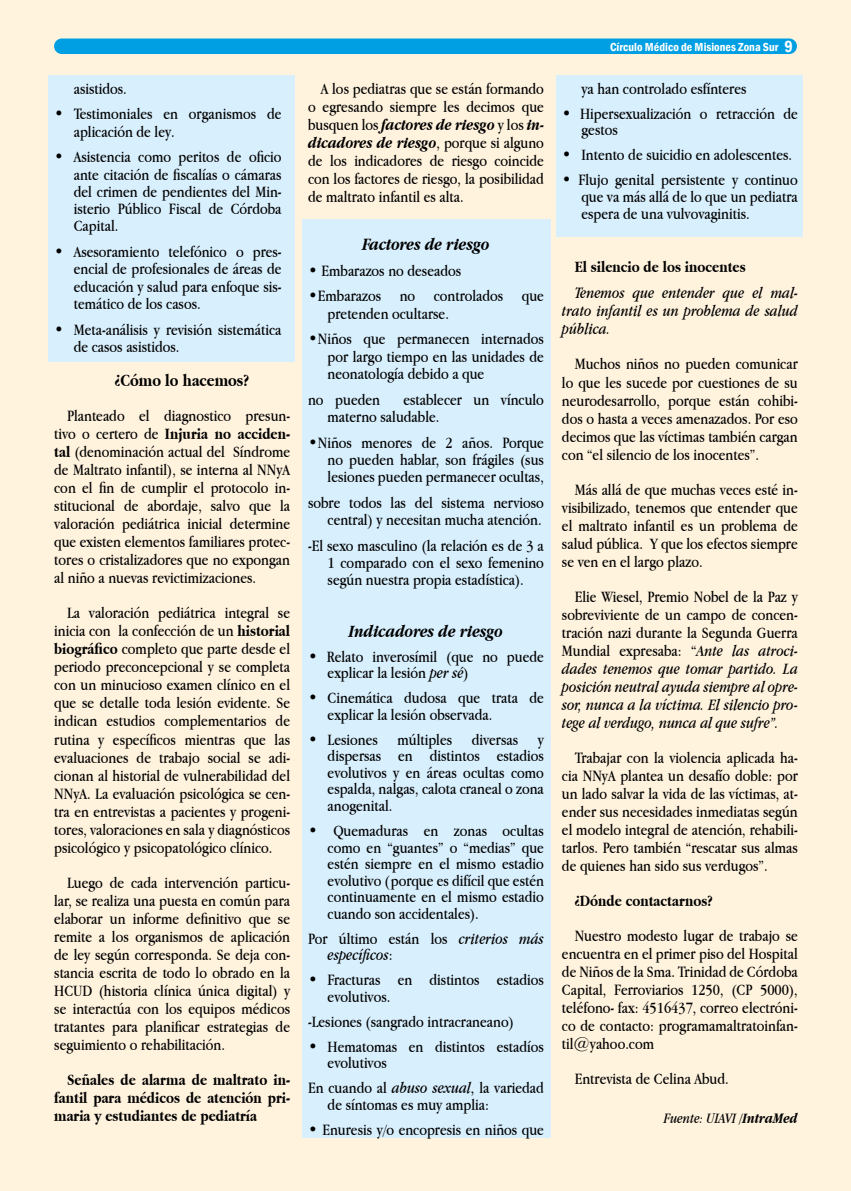
<style>
.page{position:relative;width:851px;height:1191px;background:#fff}
.page>*{position:absolute;margin:0;border:0;box-sizing:border-box;transform-origin:0 0}
.t1{font:italic 700 18px "Apple Garamond";color:#000}
.t2{font:700 18px "Apple Garamond";color:#000}
.t3{font:16.5px/18px "Apple Garamond";color:#000;text-align:justify}
.t4{font:italic 16.5px/18px "Apple Garamond";color:#000;text-align:justify}
.t5{font:700 16.5px/18px "Apple Garamond";color:#000;text-align:justify}
.t6{font:italic 15px "Apple Garamond";color:#000}
.t7{font:600 condensed 12px "Franklin Gothic";color:#fff}
.s1{font-weight:700}
.s2{font-weight:700;font-style:italic}
.s3{font-style:italic}
.s4{font-style:normal}
.s5{font-size:16.5px}
</style>
<div class="page">
<div style="left:0;top:0;width:850px;height:1191px;background:#fff3de"></div>
<hr style="left:0;top:0;width:1px;height:1190px;background:#fff1d6">
<div style="left:54px;top:38px;width:742px;height:16px;background:#009fe3;border-radius:8px"></div>
<div style="left:48px;top:75px;width:247px;height:287px;background:#d8effd"></div>
<div style="left:556px;top:75px;width:247px;height:162px;background:#d8effd"></div>
<div style="left:302px;top:219px;width:248px;height:918px;background:#d8effd"></div>
<p class="t3" style="left:74px;top:79px;width:55px">asistidos.</p>
<p class="t3" style="left:74px;top:105px;width:209px;line-height:17.2px;text-indent:-20px">• Testimoniales en organismos de aplicación de ley.</p>
<p class="t3" style="left:74px;top:148px;width:209px;line-height:17.2px;text-indent:-20px">• Asistencia como peritos de oficio ante citación de fiscalías o cámaras del crimen de pendientes del Min&shy;isterio Público Fiscal de Córdoba Capital.</p>
<p class="t3" style="left:74px;top:243px;width:209px;line-height:17.2px;text-indent:-20px">• Asesoramiento telefónico o pres&shy;encial de profesionales de áreas de educación y salud para enfoque sis&shy;temático de los casos.</p>
<p class="t3" style="left:74px;top:320px;width:209px;line-height:17.2px;text-indent:-20px">• Meta-análisis y revisión sistemática de casos asistidos.</p>
<p class="t2" style="left:115px;top:370px;width:136px">¿Cómo lo hacemos?</p>
<p class="t3" style="left:54px;top:407px;width:237px;text-indent:13px">Planteado el diagnostico presun&shy;tivo o certero de <span class="s1">Injuria no acciden&shy;tal</span> (denominación actual del Síndrome de Maltrato infantil), se interna al NNyA con el fin de cumplir el protocolo in&shy;stitucional de abordaje, salvo que la valoración pediátrica inicial determine que existen elementos familiares protec&shy;tores o cristalizadores que no expongan al niño a nuevas revictimizaciones.</p>
<p class="t3" style="left:54px;top:604px;width:237px;text-indent:13px">La valoración pediátrica integral se inicia con la confección de un <span class="s1">historial biográfico</span> completo que parte desde el periodo preconcepcional y se completa con un minucioso examen clínico en el que se detalle toda lesión evidente. Se indican estudios complementarios de rutina y específicos mientras que las evaluaciones de trabajo social se adi&shy;cionan al historial de vulnerabilidad del NNyA. La evaluación psicológica se cen&shy;tra en entrevistas a pacientes y progeni&shy;tores, valoraciones en sala y diagnósticos psicológico y psicopatológico clínico.</p>
<p class="t3" style="left:54px;top:873px;width:237px;text-indent:13px">Luego de cada intervención particu&shy;lar, se realiza una puesta en común para elaborar un informe definitivo que se remite a los organismos de aplicación de ley según corresponda. Se deja con&shy;stancia escrita de todo lo obrado en la HCUD (historia clínica única digital) y se interactúa con los equipos médicos tratantes para planificar estrategias de seguimiento o rehabilitación.</p>
<p class="t5" style="left:54px;top:1070px;width:237px;text-indent:13px">Señales de alarma de maltrato in&shy;fantil para médicos de atención pri&shy;maria y estudiantes de pediatría</p>
<p class="t3" style="left:308px;top:79px;width:237px;text-indent:13px">A los pediatras que se están formando o egresando siempre les decimos que busquen los <span class="s2">factores de riesgo</span> y los <span class="s2">in&shy;dicadores de riesgo</span>, porque si alguno de los indicadores de riesgo coincide con los factores de riesgo, la posibilidad de maltrato infantil es alta.</p>
<p class="t1" style="left:362px;top:233px;width:129px">Factores de riesgo</p>
<p class="t3" style="left:308px;top:261px;width:155px">• Embarazos no deseados</p>
<p class="t3" style="left:327px;top:287px;width:218px;line-height:17.2px;text-indent:-20px">•Embarazos no controlados que pretenden ocultarse.</p>
<p class="t3" style="left:327px;top:330px;width:218px;line-height:17.2px;text-indent:-20px">•Niños que permanecen internados por largo tiempo en las unidades de neonatología debido a que</p>
<p class="t3" style="left:308px;top:390px;width:73px">no pueden</p>
<p class="t3" style="left:327px;top:390px;width:218px;line-height:17.2px;text-indent:76px">establecer un vínculo materno saludable.</p>
<p class="t3" style="left:327px;top:433px;width:218px;line-height:17.2px;text-indent:-20px">•Niños menores de 2 años. Porque no pueden hablar, son frágiles (sus lesiones pueden permanecer ocultas,</p>
<p class="t3" style="left:308px;top:493px;width:237px;line-height:17.2px;text-align:right">sobre todos las del sistema nervioso central) y necesitan mucha atención.</p>
<p class="t3" style="left:327px;top:536px;width:218px;line-height:17.2px;text-indent:-20px">-El sexo masculino (la relación es de 3 a 1 comparado con el sexo femenino según nuestra propia estadística).</p>
<p class="t1" style="left:349px;top:620px;width:156px">Indicadores de riesgo</p>
<p class="t3" style="left:327px;top:648px;width:218px;line-height:16.5px;text-indent:-20px">• Relato inverosímil (que no puede explicar la lesión <span class="s3">per sé</span>)</p>
<p class="t3" style="left:327px;top:689px;width:218px;line-height:16.5px;text-indent:-20px">• Cinemática dudosa que trata de explicar la lesión observada.</p>
<p class="t3" style="left:327px;top:731px;width:218px;line-height:16.5px;text-indent:-20px">• Lesiones múltiples diversas y dispersas en distintos estadios evolutivos y en áreas ocultas como espalda, nalgas, calota craneal o zona anogenital.</p>
<p class="t3" style="left:327px;top:822px;width:218px;line-height:16.5px;text-indent:-20px">• Quemaduras en zonas ocultas como en “guantes” o “medias” que estén siempre en el mismo estadio evolutivo (porque es difícil que estén continuamente en el mismo estadio cuando son accidentales).</p>
<p class="t4" style="left:327px;top:929px;width:218px;line-height:16.5px;text-indent:-20px"><span class="s4">Por último están los</span> criterios más específicos<span class="s4">:</span></p>
<p class="t3" style="left:327px;top:971px;width:218px;line-height:16.5px;text-indent:-20px">• Fracturas en distintos estadios evolutivos.</p>
<p class="t3" style="left:308px;top:1012px;width:207px">-Lesiones (sangrado intracraneano)</p>
<p class="t3" style="left:327px;top:1037px;width:218px;line-height:16.5px;text-indent:-20px">• Hematomas en distintos estadíos evolutivos</p>
<p class="t3" style="left:327px;top:1079px;width:218px;line-height:16.5px;text-indent:-20px">En cuando al <span class="s3">abuso sexual</span>, la variedad de síntomas es muy amplia:</p>
<p class="t3" style="left:308px;top:1120px;width:237px">• Enuresis y/o encopresis en niños que</p>
<p class="t7" style="left:610px;top:39px;width:184px">Círculo Médico de Misiones Zona Sur <span class="s5">9</span></p>
<p class="t3" style="left:581px;top:79px;width:166px">ya han controlado esfínteres</p>
<p class="t3" style="left:581px;top:105px;width:218px;line-height:16.5px;text-indent:-20px">• Hipersexualización o retracción de gestos</p>
<p class="t3" style="left:562px;top:145px;width:232px">• Intento de suicidio en adolescentes.</p>
<p class="t3" style="left:581px;top:171px;width:218px;line-height:16.8px;text-indent:-20px">• Flujo genital persistente y continuo que va más allá de lo que un pediatra espera de una vulvovaginitis.</p>
<p class="t5" style="left:574px;top:258px;width:172px">El silencio de los inocentes</p>
<p class="t4" style="left:562px;top:284px;width:237px;text-indent:13px">Tenemos que entender que el mal&shy;trato infantil es un problema de salud pública.</p>
<p class="t3" style="left:562px;top:355px;width:237px;text-indent:13px">Muchos niños no pueden comunicar lo que les sucede por cuestiones de su neurodesarrollo, porque están cohibi&shy;dos o hasta a veces amenazados. Por eso decimos que las víctimas también cargan con “el silencio de los inocentes”.</p>
<p class="t3" style="left:562px;top:480px;width:237px;text-indent:13px">Más allá de que muchas veces esté in&shy;visibilizado, tenemos que entender que el maltrato infantil es un problema de salud pública. Y que los efectos siempre se ven en el largo plazo.</p>
<p class="t4" style="left:562px;top:587px;width:237px;text-indent:13px"><span class="s4">Elie Wiesel, Premio Nobel de la Paz y sobreviviente de un campo de concen&shy;tración nazi durante la Segunda Guerra Mundial expresaba: “</span>Ante las atroci&shy;dades tenemos que tomar partido. La posición neutral ayuda siempre al opre&shy;sor, nunca a la víctima. El silencio pro&shy;tege al verdugo, nunca al que sufre”.</p>
<p class="t3" style="left:562px;top:748px;width:237px;text-indent:13px">Trabajar con la violencia aplicada ha&shy;cia NNyA plantea un desafío doble: por un lado salvar la vida de las víctimas, at&shy;ender sus necesidades inmediatas según el modelo integral de atención, rehabili&shy;tarlos. Pero también “rescatar sus almas de quienes han sido sus verdugos”.</p>
<p class="t5" style="left:574px;top:891px;width:139px">¿Dónde contactarnos?</p>
<p class="t3" style="left:562px;top:926px;width:237px;text-indent:13px">Nuestro modesto lugar de trabajo se encuentra en el primer piso del Hospital de Niños de la Sma. Trinidad de Córdoba Capital, Ferroviarios 1250, (CP 5000), teléfono- fax: 4516437, correo electróni&shy;co de contacto: programamaltratoinfan&shy;til@yahoo.com</p>
<p class="t3" style="left:574px;top:1069px;width:156px">Entrevista de Celina Abud.</p>
<p class="t6" style="left:664px;top:1109px;width:135px">Fuente: UIAVI /<span class="s1">IntraMed</span></p>
</div>
